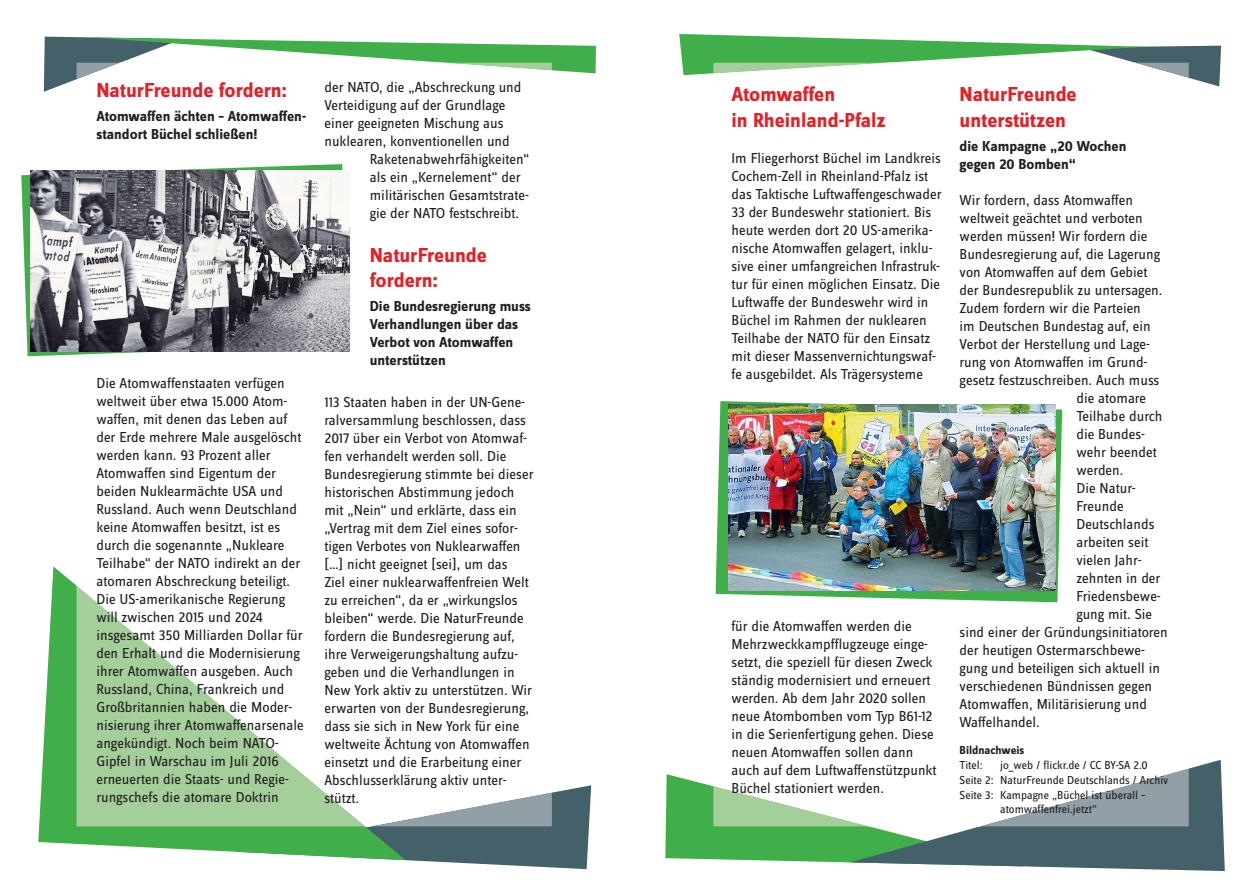
<style>
.page{position:relative;width:1259px;height:893px;background:#fff}
.page>*{position:absolute;margin:0;border:0;box-sizing:border-box;transform-origin:0 0}
.t1{font:700 21px/25.2px "Zine Sans Dis OT";color:#e41f25}
.t2{font:15px/18px "Zine Sans Dis OT";color:#231f20}
.t3{font:700 15px/18px "Zine Sans Dis OT";color:#231f20}
.t4{font:12px "Zine Sans Dis OT";color:#231f20}
.t5{font:700 12px "Zine Sans Dis OT";color:#231f20}
</style>
<div class="page">
<svg style="left:38px;top:566px;width:197px;height:286px;fill:#40ae49"></svg>
<svg style="left:77px;top:351px;width:273px;height:235px"></svg>
<svg style="left:44px;top:37px;width:552px;height:55px"></svg>
<svg style="left:235px;top:785px;width:356px;height:84px"></svg>
<svg style="left:77px;top:586px;width:288px;height:240px;fill:#a5d19e"></svg>
<svg style="left:679px;top:34px;width:542px;height:52px"></svg>
<svg style="left:665px;top:760px;width:559px;height:111px"></svg>
<svg style="left:715px;top:401px;width:347px;height:201px;fill:#40ae49"></svg>
<img style="left:728px;top:404px;width:327px;height:186px">
<svg style="left:21px;top:164px;width:327px;height:192px"></svg>
<img style="left:31px;top:170px;width:319px;height:181px">
<h1 class="t1" style="left:96px;top:79px;width:192px">NaturFreunde fordern:</h1>
<p class="t3" style="left:96px;top:108px;width:211px">Atomwaffen ächten – Atomwaffen&shy;standort Büchel schließen!</p>
<p class="t2" style="left:96px;top:375px;width:209px">Die Atomwaffenstaaten verfügen weltweit über etwa 15.000 Atom&shy;waffen, mit denen das Leben auf der Erde mehrere Male ausgelöscht werden kann. 93 Prozent aller<br>Atomwaffen sind Eigentum der beiden Nuklearmächte USA und<br>Russland. Auch wenn Deutschland keine Atomwaffen besitzt, ist es durch die sogenannte „Nukleare<br>Teilhabe“ der NATO indirekt an der atomaren Abschreckung beteiligt.<br>Die US-amerikanische Regierung will zwischen 2015 und 2024 insgesamt 350 Milliarden Dollar für den Erhalt und die Modernisierung ihrer Atomwaffen ausgeben. Auch<br>Russland, China, Frankreich und<br>Großbritannien haben die Moder&shy;nisierung ihrer Atomwaffenarsenale angekündigt. Noch beim NATO-<br>Gipfel in Warschau im Juli 2016 erneuerten die Staats- und Regie&shy;rungschefs die atomare Doktrin</p>
<p class="t2" style="left:324px;top:79px;width:198px">der NATO, die „Abschreckung und</p>
<p class="t2" style="left:324px;top:97px;width:182px">Verteidigung auf der Grundlage</p>
<p class="t2" style="left:324px;top:115px;width:180px">einer geeigneten Mischung aus</p>
<p class="t2" style="left:324px;top:133px;width:187px">nuklearen, konventionellen und</p>
<p class="t2" style="left:370px;top:151px;width:161px">Raketenabwehrfähigkeiten“</p>
<p class="t2" style="left:370px;top:169px;width:152px">als ein „Kernelement“ der</p>
<p class="t2" style="left:370px;top:187px;width:161px">militärischen Gesamtstrate-</p>
<p class="t2" style="left:370px;top:205px;width:151px">gie der NATO festschreibt.</p>
<h1 class="t1" style="left:370px;top:243px;width:119px">NaturFreunde fordern:</h1>
<p class="t3" style="left:370px;top:298px;width:162px">Die Bundesregierung muss<br>Verhandlungen über das<br>Verbot von Atomwaffen unterstützen</p>
<p class="t2" style="left:324px;top:394px;width:211px">113 Staaten haben in der UN-Gene&shy;ralversammlung beschlossen, dass<br>2017 über ein Verbot von Atomwaf&shy;fen verhandelt werden soll. Die<br>Bundesregierung stimmte bei dieser historischen Abstimmung jedoch mit „Nein“ und erklärte, dass ein „Vertrag mit dem Ziel eines sofor&shy;tigen Verbotes von Nuklearwaffen […] nicht geeignet [sei], um das<br>Ziel einer nuklearwaffenfreien Welt zu erreichen“, da er „wirkungslos bleiben“ werde. Die NaturFreunde fordern die Bundesregierung auf, ihre Verweigerungshaltung aufzu&shy;geben und die Verhandlungen in<br>New York aktiv zu unterstützen. Wir erwarten von der Bundesregierung, dass sie sich in New York für eine weltweite Ächtung von Atomwaffen einsetzt und die Erarbeitung einer<br>Abschlusserklärung aktiv unter&shy;stützt.</p>
<h1 class="t1" style="left:731px;top:83px;width:156px">Atomwaffen<br>in Rheinland-Pfalz</h1>
<p class="t2" style="left:731px;top:149px;width:212px">Im Fliegerhorst Büchel im Landkreis Cochem-Zell in Rheinland-Pfalz ist das Taktische Luftwaffengeschwader 33 der Bundeswehr stationiert. Bis heute werden dort 20 US-amerika&shy;nische Atomwaffen gelagert, inklu&shy;sive einer umfangreichen Infrastruk&shy;tur für einen möglichen Einsatz. Die Luftwaffe der Bundeswehr wird in Büchel im Rahmen der nuklearen Teilhabe der NATO für den Einsatz mit dieser Massenvernichtungswaf&shy;fe ausgebildet. Als Trägersysteme</p>
<p class="t2" style="left:731px;top:617px;width:206px">für die Atomwaffen werden die<br>Mehrzweckkampfflugzeuge einge&shy;setzt, die speziell für diesen Zweck ständig modernisiert und erneuert werden. Ab dem Jahr 2020 sollen neue Atombomben vom Typ B61-12 in die Serienfertigung gehen. Diese neuen Atomwaffen sollen dann auch auf dem Luftwaffenstützpunkt<br>Büchel stationiert werden.</p>
<h1 class="t1" style="left:959px;top:83px;width:119px">NaturFreunde unterstützen</h1>
<p class="t3" style="left:959px;top:137px;width:168px">die Kampagne „20 Wochen gegen 20 Bomben“</p>
<p class="t2" style="left:959px;top:191px;width:175px">Wir fordern, dass Atomwaffen</p>
<p class="t2" style="left:959px;top:209px;width:185px">weltweit geächtet und verboten</p>
<p class="t2" style="left:959px;top:227px;width:189px">werden müssen! Wir fordern die</p>
<p class="t2" style="left:959px;top:245px;width:202px">Bundesregierung auf, die Lagerung</p>
<p class="t2" style="left:959px;top:263px;width:189px">von Atomwaffen auf dem Gebiet</p>
<p class="t2" style="left:959px;top:281px;width:204px">der Bundesrepublik zu untersagen.</p>
<p class="t2" style="left:959px;top:299px;width:183px">Zudem fordern wir die Parteien</p>
<p class="t2" style="left:959px;top:317px;width:193px">im Deutschen Bundestag auf, ein</p>
<p class="t2" style="left:959px;top:335px;width:192px">Verbot der Herstellung und Lage-</p>
<p class="t2" style="left:959px;top:353px;width:189px">rung von Atomwaffen im Grund-</p>
<p class="t2" style="left:959px;top:371px;width:201px">gesetz festzuschreiben. Auch muss</p>
<p class="t2" style="left:1076px;top:389px;width:71px">die atomare</p>
<p class="t2" style="left:1076px;top:407px;width:87px">Teilhabe durch</p>
<p class="t2" style="left:1076px;top:425px;width:70px">die Bundes-</p>
<p class="t2" style="left:1076px;top:443px;width:82px">wehr beendet</p>
<p class="t2" style="left:1076px;top:461px;width:48px">werden.</p>
<p class="t2" style="left:1076px;top:479px;width:61px">Die Natur-</p>
<p class="t2" style="left:1076px;top:497px;width:49px">Freunde</p>
<p class="t2" style="left:1076px;top:515px;width:79px">Deutschlands</p>
<p class="t2" style="left:1076px;top:533px;width:74px">arbeiten seit</p>
<p class="t2" style="left:1076px;top:551px;width:67px">vielen Jahr-</p>
<p class="t2" style="left:1076px;top:569px;width:86px">zehnten in der</p>
<p class="t2" style="left:1076px;top:587px;width:86px">Friedensbewe-</p>
<p class="t2" style="left:1076px;top:605px;width:77px">gung mit. Sie</p>
<p class="t2" style="left:959px;top:623px;width:210px">sind einer der Gründungsinitiatoren</p>
<p class="t2" style="left:959px;top:641px;width:187px">der heutigen Ostermarschbewe-</p>
<p class="t2" style="left:959px;top:659px;width:202px">gung und beteiligen sich aktuell in</p>
<p class="t2" style="left:959px;top:677px;width:194px">verschiedenen Bündnissen gegen</p>
<p class="t2" style="left:959px;top:695px;width:189px">Atomwaffen, Militärisierung und</p>
<p class="t2" style="left:959px;top:713px;width:82px">Waffelhandel.</p>
<p class="t5" style="left:959px;top:744px;width:66px">Bildnachweis</p>
<p class="t4" style="left:959px;top:760px;width:25px">Titel:</p>
<p class="t4" style="left:1000px;top:760px;width:149px">jo_web / flickr.de / CC BY-SA 2.0</p>
<p class="t4" style="left:959px;top:775px;width:210px">Seite 2: NaturFreunde Deutschlands / Archiv</p>
<p class="t4" style="left:959px;top:789px;width:187px">Seite 3: Kampagne „Büchel ist überall –</p>
<p class="t4" style="left:1000px;top:804px;width:99px">atomwaffenfrei.jetzt“</p>
</div>
